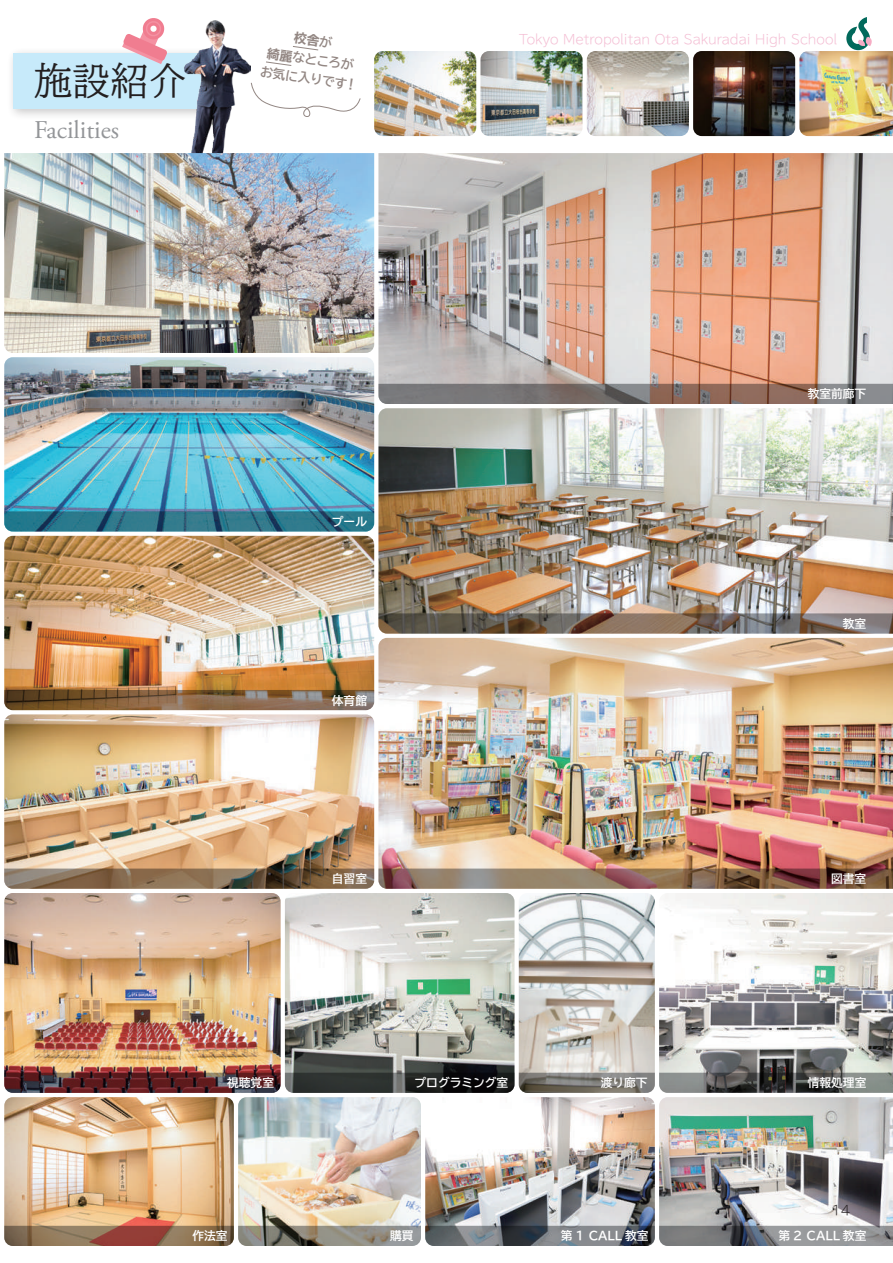
<style>
.page{position:relative;width:893px;height:1263px;background:#fff}
.page>*{position:absolute;margin:0;border:0;box-sizing:border-box;transform-origin:0 0}
.t1{font:500 38.25px "TBUD Min Std";color:#231f20}
.t2{font:25.5px "Adobe Garamond Pro";color:#939598}
.t3{font:300 12.75px "TBUD Go Std Super";color:#f4bdd3}
.t4{font:700 12.75px/19.2px "TBUD Go Std";color:#938783;text-align:center}
.t5{font:300 12.75px "TBUD Go Std Super";color:#231f20}
.t6{font:700 11.7px "TBUD Go Std";color:#fff}
.s1{font-stretch:expanded}
</style>
<div class="page">
<div style="left:7px;top:47px;width:214px;height:74px;background:#231f20;opacity:.25"></div>
<div style="left:13px;top:53px;width:195px;height:55px;background:#c7eafa"></div>
<img style="left:175px;top:21px;width:76px;height:132px">
<svg style="left:122px;top:18px;width:45px;height:46px"></svg>
<img style="left:4px;top:153px;width:370px;height:200px">
<img style="left:378px;top:153px;width:515px;height:231px">
<img style="left:378px;top:408px;width:515px;height:205px">
<img style="left:378px;top:638px;width:515px;height:230px">
<img style="left:285px;top:893px;width:229px;height:180px">
<img style="left:4px;top:893px;width:277px;height:180px">
<img style="left:4px;top:1097px;width:230px;height:129px">
<img style="left:425px;top:1097px;width:230px;height:129px">
<img style="left:4px;top:714px;width:370px;height:154px">
<img style="left:519px;top:893px;width:136px;height:180px">
<img style="left:4px;top:536px;width:370px;height:154px">
<img style="left:4px;top:357px;width:370px;height:154px">
<img style="left:799px;top:51px;width:94px;height:85px">
<img style="left:693px;top:51px;width:102px;height:85px">
<img style="left:587px;top:51px;width:102px;height:85px">
<img style="left:480px;top:51px;width:103px;height:85px">
<img style="left:374px;top:51px;width:102px;height:85px">
<img style="left:659px;top:893px;width:234px;height:180px">
<img style="left:659px;top:1097px;width:234px;height:129px">
<img style="left:238px;top:1097px;width:183px;height:129px">
<svg style="left:251px;top:82px;width:110px;height:35px"></svg>
<svg style="left:266px;top:61px;width:26px;height:5px"></svg>
<svg style="left:4px;top:511px;width:370px;height:20px;background:#2b7287"></svg>
<svg style="left:378px;top:384px;width:515px;height:20px;background:#7d716d"></svg>
<svg style="left:4px;top:690px;width:370px;height:20px;background:#7c6043"></svg>
<svg style="left:378px;top:613px;width:515px;height:21px;background:#73665c"></svg>
<img style="left:4px;top:868px;width:889px;height:21px">
<svg style="left:4px;top:1073px;width:889px;height:20px;background:#534646"></svg>
<svg style="left:4px;top:1226px;width:889px;height:20px;background:#7e7570"></svg>
<svg style="left:846px;top:17px;width:26px;height:33px"></svg>
<svg style="left:293px;top:46px;width:26px;height:5px"></svg>
<h1 class="t1" style="left:34px;top:51px;width:155px">施設紹介</h1>
<h2 class="t2" style="left:34px;top:115px;width:87px">Facilities</h2>
<p class="t4" style="left:264px;top:43px;width:100px;rotate:8deg"><span class="s1">綺麗</span>なところがお気に入りです！</p>
<p class="t3" style="left:519px;top:29px;width:319px">Tokyo Metropolitan Ota Sakuradai High School</p>
<p class="t6" style="left:332px;top:512px;width:37px">プール</p>
<p class="t6" style="left:332px;top:690px;width:37px">体育館</p>
<p class="t6" style="left:808px;top:384px;width:60px">教室前廊下</p>
<p class="t6" style="left:843px;top:614px;width:25px">教室</p>
<p class="t6" style="left:332px;top:869px;width:37px">自習室</p>
<p class="t6" style="left:831px;top:869px;width:37px">図書室</p>
<p class="t6" style="left:415px;top:1073px;width:95px">プログラミング室</p>
<p class="t6" style="left:227px;top:1073px;width:48px">視聴覚室</p>
<p class="t6" style="left:808px;top:1073px;width:60px">情報処理室</p>
<p class="t6" style="left:601px;top:1073px;width:48px">渡り廊下</p>
<p class="t5" style="left:832px;top:1199px;width:20px">14</p>
<p class="t6" style="left:192px;top:1226px;width:37px">作法室</p>
<p class="t6" style="left:390px;top:1226px;width:25px">購買</p>
<p class="t6" style="left:561px;top:1226px;width:89px">第 1 CALL 教室</p>
<p class="t6" style="left:779px;top:1226px;width:89px">第 2 CALL 教室</p>
</div>
